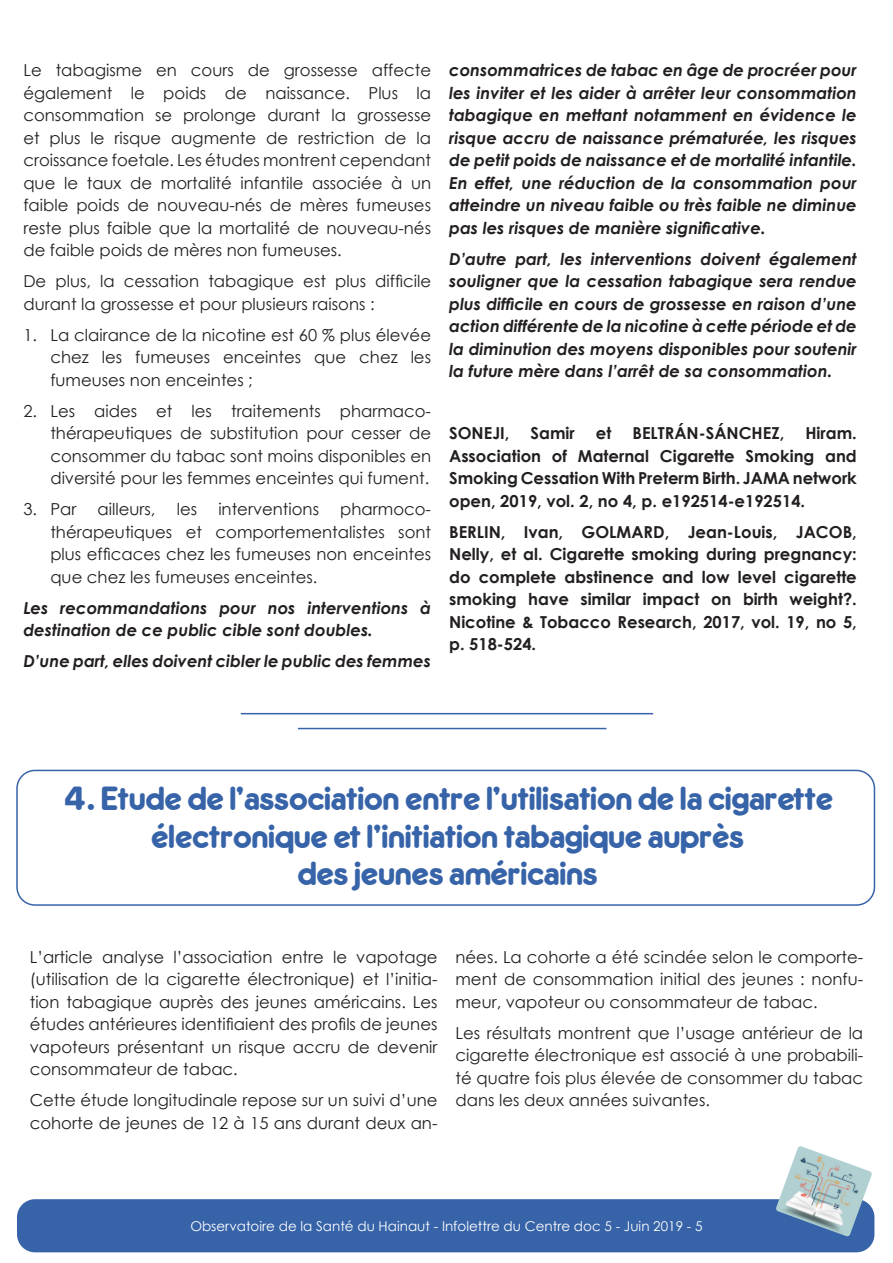
<style>
.page{position:relative;width:893px;height:1263px;background:#fff}
.page>*{position:absolute;margin:0;border:0;box-sizing:border-box;transform-origin:0 0}
.H1_Titre{font:30px/37.5px "Allgemeine";color:#3763a8;text-align:center}
.t1{font:16.5px/22.5px "Century Gothic";color:#231f20;text-align:justify}
.t2{font:italic 700 16.5px/22.5px "Century Gothic";color:#231f20;text-align:justify}
.t3{font:700 16.5px/22.5px "Century Gothic";color:#231f20;text-align:justify}
.t4{font:13.5px "Century Gothic";color:#fff}
</style>
<div class="page">
<div style="left:16px;top:770px;width:859px;height:136px;border:2px solid #3763a8;border-radius:18px"></div>
<hr style="left:241px;top:713px;width:412px;height:1px;background:#3763a8">
<hr style="left:298px;top:728px;width:308px;height:1px;background:#3763a8">
<div style="left:17px;top:1199px;width:857px;height:53px;background:#3763a8;border-radius:18px"></div>
<img style="left:776px;top:1146px;width:96px;height:91px">
<p class="t1" style="left:23px;top:59px;width:409px">Le tabagisme en cours de grossesse affecte également le poids de naissance. Plus la consommation se prolonge durant la grossesse et plus le risque augmente de restriction de la croissance foetale. Les études montrent cependant que le taux de mortalité infantile associée à un faible poids de nouveau-nés de mères fumeuses reste plus faible que la mortalité de nouveau-nés de faible poids de mères non fumeuses.</p>
<p class="t1" style="left:23px;top:270px;width:409px">De plus, la cessation tabagique est plus difficile durant la grossesse et pour plusieurs raisons :</p>
<p class="t1" style="left:50px;top:323px;width:382px;text-indent:-27px">1. La clairance de la nicotine est 60 % plus élevée chez les fumeuses enceintes que chez les fumeuses non enceintes ;</p>
<p class="t1" style="left:50px;top:399px;width:382px;text-indent:-27px">2. Les aides et les traitements pharmaco&shy;thérapeutiques de substitution pour cesser de consommer du tabac sont moins disponibles en diversité pour les femmes enceintes qui fument.</p>
<p class="t1" style="left:23px;top:498px;width:55px">3. Par</p>
<p class="t1" style="left:98px;top:498px;width:59px">ailleurs,</p>
<p class="t1" style="left:177px;top:498px;width:22px">les</p>
<p class="t1" style="left:218px;top:498px;width:102px">interventions</p>
<p class="t1" style="left:50px;top:498px;width:382px;text-indent:290px">pharmoco&shy;thérapeutiques et comportementalistes sont plus efficaces chez les fumeuses non enceintes que chez les fumeuses enceintes.</p>
<p class="t2" style="left:23px;top:596px;width:409px">Les recommandations pour nos interventions à destination de ce public cible sont doubles.</p>
<p class="t2" style="left:23px;top:649px;width:409px">D’une part, elles doivent cibler le public des femmes</p>
<p class="t2" style="left:449px;top:58px;width:409px">consommatrices de tabac en âge de procréer pour les inviter et les aider à arrêter leur consommation tabagique en mettant notamment en évidence le risque accru de naissance prématurée, les risques de petit poids de naissance et de mortalité infantile.<br>En effet, une réduction de la consommation pour atteindre un niveau faible ou très faible ne diminue pas les risques de manière significative.</p>
<p class="t2" style="left:449px;top:247px;width:409px">D’autre part, les interventions doivent également souligner que la cessation tabagique sera rendue plus difficile en cours de grossesse en raison d’une action différente de la nicotine à cette période et de la diminution des moyens disponibles pour soutenir la future mère dans l’arrêt de sa consommation.</p>
<p class="t3" style="left:449px;top:421px;width:62px">SONEJI,</p>
<p class="t3" style="left:531px;top:421px;width:46px">Samir</p>
<p class="t3" style="left:596px;top:421px;width:17px">et</p>
<p class="t3" style="left:632px;top:421px;width:153px">BELTRÁN-SÁNCHEZ,</p>
<p class="t3" style="left:449px;top:421px;width:409px;text-indent:356px">Hiram.<br>Association of Maternal Cigarette Smoking and Smoking Cessation With Preterm Birth. JAMA network open, 2019, vol. 2, no 4, p. e192514-e192514.</p>
<p class="t3" style="left:449px;top:520px;width:409px">BERLIN, Ivan, GOLMARD, Jean-Louis, JACOB, Nelly, et al. Cigarette smoking during pregnancy: do complete abstinence and low level cigarette smoking have similar impact on birth weight?.<br>Nicotine &amp; Tobacco Research, 2017, vol. 19, no 5, p. 518-524.</p>
<h1 class="H1_Titre" style="left:61px;top:779px;width:772px">4. Etude de l’association entre l’utilisation de la cigarette électronique et l’initiation tabagique auprès<br>des jeunes américains</h1>
<p class="t1" style="left:30px;top:945px;width:409px">L’article analyse l’association entre le vapotage (utilisation de la cigarette électronique) et l’initia&shy;tion tabagique auprès des jeunes américains. Les études antérieures identifiaient des profils de jeunes vapoteurs présentant un risque accru de devenir consommateur de tabac.</p>
<p class="t1" style="left:30px;top:1089px;width:409px">Cette étude longitudinale repose sur un suivi d’une cohorte de jeunes de 12 à 15 ans durant deux an-</p>
<p class="t1" style="left:455px;top:945px;width:409px">nées. La cohorte a été scindée selon le comporte&shy;ment de consommation initial des jeunes : nonfu&shy;meur, vapoteur ou consommateur de tabac.</p>
<p class="t1" style="left:455px;top:1021px;width:409px">Les résultats montrent que l’usage antérieur de la cigarette électronique est associé à une probabili&shy;té quatre fois plus élevée de consommer du tabac dans les deux années suivantes.</p>
<p class="t4" style="left:190px;top:1216px;width:514px">Observatoire de la Santé du Hainaut - Infolettre du Centre doc 5 - Juin 2019 - 5</p>
</div>
